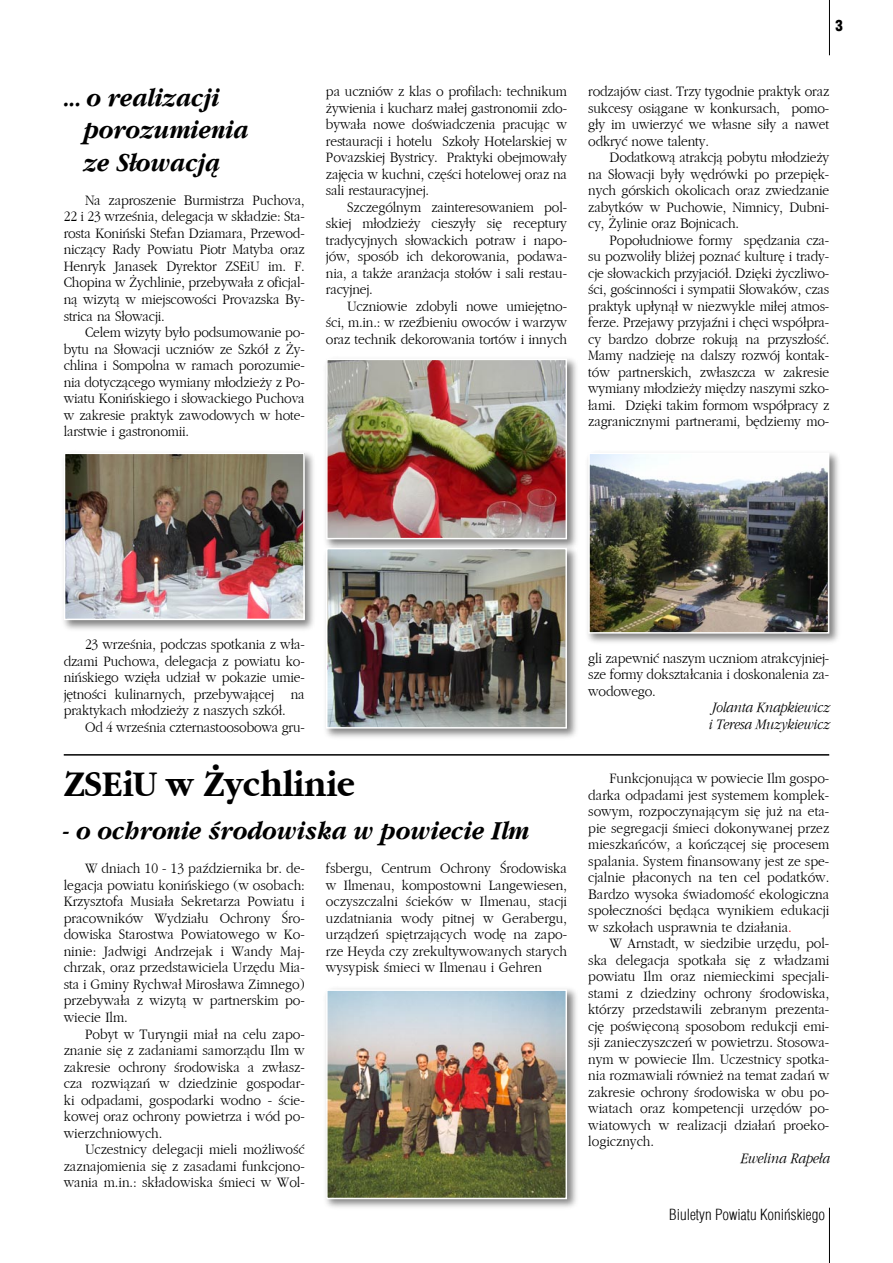
<style>
.page{position:relative;width:893px;height:1263px;background:#fff}
.page>*{position:absolute;margin:0;border:0;box-sizing:border-box;transform-origin:0 0}
.Tytu³{font:700 37.5px "Gatineau";color:#000;scale:.9 1}
.TytułMedium{font:italic 700 27px "Gatineau";color:#000;scale:.9 1}
.Normal{font:15px/16.5px "Gatineau";letter-spacing:-.01em;color:#000;text-align:justify;scale:.9 1}
.podpis_doPrawej{font:italic 15px "Gatineau";letter-spacing:-.01em;color:#000;scale:.9 1}
.t1{font:300 15px "Switzerland Cond";color:#000}
.t2{font:900 15px "Switzerland Cond";color:#000}
.s1{color:#f00}
</style>
<div class="page">
<hr style="left:829px;top:1208px;width:1px;height:55px;background:#000">
<hr style="left:829px;top:0;width:1px;height:55px;background:#000">
<div style="left:322px;top:354px;width:258px;height:198px;background:#000;opacity:.5"></div>
<img style="left:329px;top:362px;width:235px;height:174px">
<div style="left:326px;top:359px;width:241px;height:180px;border:2px solid #fff"></div>
<div style="left:584px;top:448px;width:258px;height:198px;background:#000;opacity:.5"></div>
<img style="left:591px;top:456px;width:235px;height:175px">
<div style="left:588px;top:453px;width:241px;height:181px;border:2px solid #fff"></div>
<div style="left:322px;top:543px;width:258px;height:198px;background:#000;opacity:.5"></div>
<img style="left:329px;top:551px;width:235px;height:175px">
<div style="left:326px;top:548px;width:241px;height:181px;border:2px solid #fff"></div>
<div style="left:59px;top:448px;width:259px;height:185px;background:#000;opacity:.5"></div>
<img style="left:67px;top:456px;width:235px;height:161px">
<div style="left:64px;top:453px;width:241px;height:167px;border:2px solid #fff"></div>
<div style="left:322px;top:985px;width:258px;height:227px;background:#000;opacity:.5"></div>
<img style="left:329px;top:992px;width:235px;height:204px">
<div style="left:326px;top:989px;width:241px;height:210px;border:2px solid #fff"></div>
<hr style="left:64px;top:754px;width:765px;height:2px;background:#000">
<p class="t2" style="left:836px;top:16px;width:9px">3</p>
<p class="TytułMedium" style="left:64px;top:83px;width:176px">... o realizacji</p>
<p class="TytułMedium" style="left:85px;top:115px;width:185px">porozumienia</p>
<p class="TytułMedium" style="left:85px;top:148px;width:154px">ze Słowacją</p>
<p class="Normal" style="left:64px;top:192px;width:269px;text-indent:21px">Na zaproszenie Burmistrza Puchova, 22 i 23 września, delegacja w składzie: Sta&shy;rosta Koniński Stefan Dziamara, Przewod&shy;niczący Rady Powiatu Piotr Matyba oraz Henryk Janasek Dyrektor ZSEiU im. F.<br>Chopina w Żychlinie, przebywała z oficjal&shy;ną wizytą w miejscowości Provazska By&shy;strica na Słowacji.</p>
<p class="Normal" style="left:64px;top:324px;width:269px;text-indent:21px">Celem wizyty było podsumowanie po&shy;bytu na Słowacji uczniów ze Szkół z Ży&shy;chlina i Sompolna w ramach porozumie&shy;nia dotyczącego wymiany młodzieży z Po&shy;wiatu Konińskiego i słowackiego Puchova w zakresie praktyk zawodowych w hote&shy;larstwie i gastronomii.</p>
<p class="Normal" style="left:326px;top:83px;width:269px">pa uczniów z klas o profilach: technikum żywienia i kucharz małej gastronomii zdo&shy;bywała nowe doświadczenia pracując w restauracji i hotelu Szkoły Hotelarskiej w Povazskiej Bystricy. Praktyki obejmowały zajęcia w kuchni, części hotelowej oraz na sali restauracyjnej.</p>
<p class="Normal" style="left:326px;top:199px;width:269px;text-indent:21px">Szczególnym zainteresowaniem pol&shy;skiej młodzieży cieszyły się receptury tradycyjnych słowackich potraw i napo&shy;jów, sposób ich dekorowania, podawa&shy;nia, a także aranżacja stołów i sali restau&shy;racyjnej.</p>
<p class="Normal" style="left:326px;top:298px;width:269px;text-indent:21px">Uczniowie zdobyli nowe umiejętno&shy;ści, m.in.: w rzeźbieniu owoców i warzyw oraz technik dekorowania tortów i innych</p>
<p class="Normal" style="left:588px;top:83px;width:269px">rodzajów ciast. Trzy tygodnie praktyk oraz sukcesy osiągane w konkursach, pomo&shy;gły im uwierzyć we własne siły a nawet odkryć nowe talenty.</p>
<p class="Normal" style="left:588px;top:149px;width:269px;text-indent:21px">Dodatkową atrakcją pobytu młodzieży na Słowacji były wędrówki po przepięk&shy;nych górskich okolicach oraz zwiedzanie zabytków w Puchowie, Nimnicy, Dubni&shy;cy, Żylinie oraz Bojnicach.</p>
<p class="Normal" style="left:588px;top:232px;width:269px;text-indent:21px">Popołudniowe formy spędzania cza&shy;su pozwoliły bliżej poznać kulturę i trady&shy;cje słowackich przyjaciół. Dzięki życzliwo&shy;ści, gościnności i sympatii Słowaków, czas praktyk upłynął w niezwykle miłej atmos&shy;ferze. Przejawy przyjaźni i chęci współpra&shy;cy bardzo dobrze rokują na przyszłość.<br>Mamy nadzieję na dalszy rozwój kontak&shy;tów partnerskich, zwłaszcza w zakresie wymiany młodzieży między naszymi szko&shy;łami. Dzięki takim formom współpracy z zagranicznymi partnerami, będziemy mo-</p>
<p class="Normal" style="left:64px;top:636px;width:269px;text-indent:21px">23 września, podczas spotkania z wła&shy;dzami Puchowa, delegacja z powiatu ko&shy;nińskiego wzięła udział w pokazie umie&shy;jętności kulinarnych, przebywającej na praktykach młodzieży z naszych szkół.</p>
<p class="Normal" style="left:85px;top:719px;width:246px">Od 4 września czternastoosobowa gru-</p>
<p class="Normal" style="left:588px;top:650px;width:269px">gli zapewnić naszym uczniom atrakcyjniej&shy;sze formy dokształcania i doskonalenia za&shy;wodowego.</p>
<p class="podpis_doPrawej" style="left:711px;top:699px;width:132px">Jolanta Knapkiewicz</p>
<p class="podpis_doPrawej" style="left:708px;top:716px;width:136px">i Teresa Muzykiewicz</p>
<p class="Tytu³" style="left:64px;top:762px;width:325px">ZSEiU w Żychlinie</p>
<p class="Normal" style="left:588px;top:770px;width:269px;text-indent:21px">Funkcjonująca w powiecie Ilm gospo&shy;darka odpadami jest systemem komplek&shy;sowym, rozpoczynającym się już na eta&shy;pie segregacji śmieci dokonywanej przez mieszkańców, a kończącej się procesem spalania. System finansowany jest ze spe&shy;cjalnie płaconych na ten cel podatków.<br>Bardzo wysoka świadomość ekologiczna społeczności będąca wynikiem edukacji w szkołach usprawnia te działania<span class="s1">.</span></p>
<p class="Normal" style="left:588px;top:935px;width:269px;text-indent:21px">W Arnstadt, w siedzibie urzędu, pol&shy;ska delegacja spotkała się z władzami powiatu Ilm oraz niemieckimi specjali&shy;stami z dziedziny ochrony środowiska, którzy przedstawili zebranym prezenta&shy;cję poświęconą sposobom redukcji emi&shy;sji zanieczyszczeń w powietrzu. Stosowa&shy;nym w powiecie Ilm. Uczestnicy spotka&shy;nia rozmawiali również na temat zadań w zakresie ochrony środowiska w obu po&shy;wiatach oraz kompetencji urzędów po&shy;wiatowych w realizacji działań proeko&shy;logicznych.</p>
<p class="podpis_doPrawej" style="left:740px;top:1149px;width:101px">Ewelina Rapeła</p>
<p class="TytułMedium" style="left:64px;top:816px;width:520px">- o ochronie środowiska w powiecie Ilm</p>
<p class="Normal" style="left:326px;top:860px;width:269px">fsbergu, Centrum Ochrony Środowiska w Ilmenau, kompostowni Langewiesen, oczyszczalni ścieków w Ilmenau, stacji uzdatniania wody pitnej w Gerabergu, urządzeń spiętrzających wodę na zapo&shy;rze Heyda czy zrekultywowanych starych wysypisk śmieci w Ilmenau i Gehren</p>
<p class="Normal" style="left:64px;top:860px;width:269px;text-indent:21px">W dniach 10 - 13 października br. de&shy;legacja powiatu konińskiego (w osobach:<br>Krzysztofa Musiała Sekretarza Powiatu i pracowników Wydziału Ochrony Śro&shy;dowiska Starostwa Powiatowego w Ko&shy;ninie: Jadwigi Andrzejak i Wandy Maj&shy;chrzak, oraz przedstawiciela Urzędu Mia&shy;sta i Gminy Rychwał Mirosława Zimnego) przebywała z wizytą w partnerskim po&shy;wiecie Ilm.</p>
<p class="Normal" style="left:64px;top:1025px;width:269px;text-indent:21px">Pobyt w Turyngii miał na celu zapo&shy;znanie się z zadaniami samorządu Ilm w zakresie ochrony środowiska a zwłasz&shy;cza rozwiązań w dziedzinie gospodar&shy;ki odpadami, gospodarki wodno - ście&shy;kowej oraz ochrony powietrza i wód po&shy;wierzchniowych.</p>
<p class="Normal" style="left:64px;top:1141px;width:269px;text-indent:21px">Uczestnicy delegacji mieli możliwość zaznajomienia się z zasadami funkcjono&shy;wania m.in.: składowiska śmieci w Wol-</p>
<p class="t1" style="left:669px;top:1205px;width:157px">Biuletyn Powiatu Koniñskiego</p>
</div>
